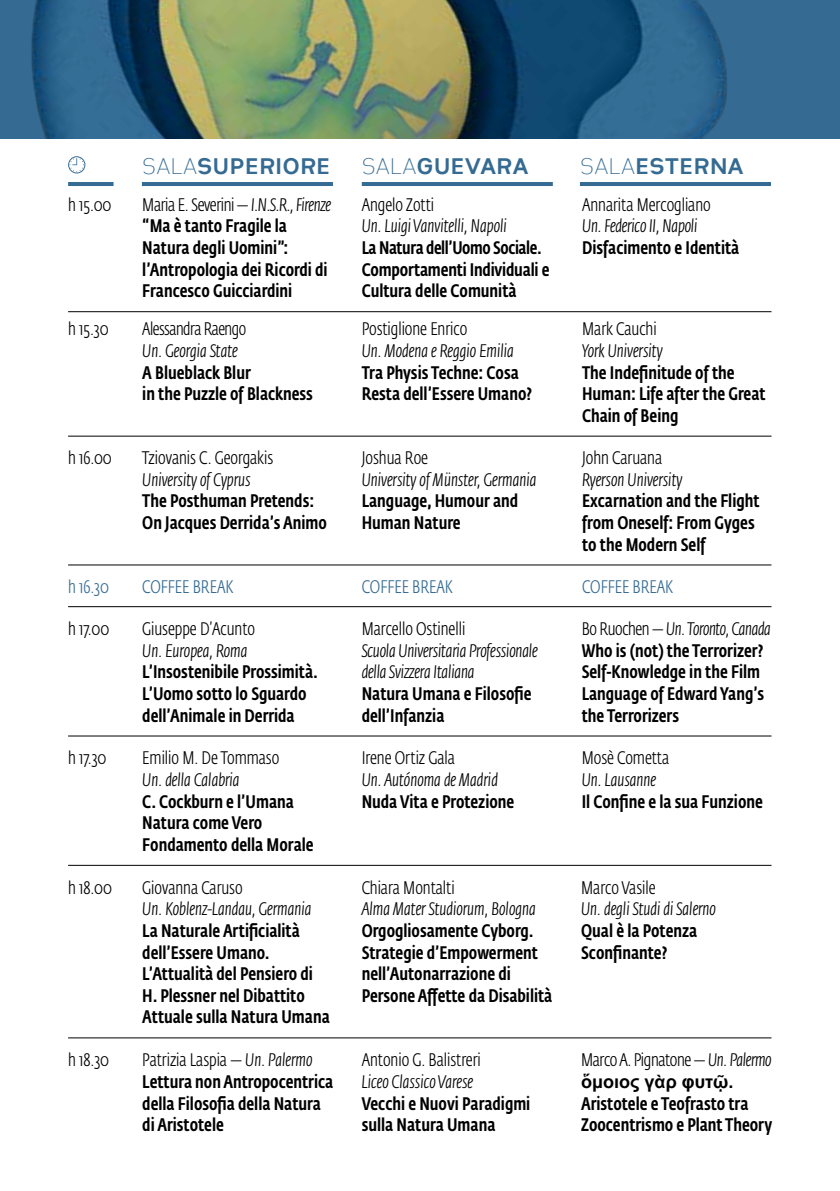
<style>
.page{position:relative;width:840px;height:1191px;background:#fff}
.page>*{position:absolute;margin:0;border:0;box-sizing:border-box;transform-origin:0 0}
.t1{font:24px "Heimat Sans Regular 7";color:#356b92}
.t2{font:500 18px/21.6px "Fedra Sans Cond Std";color:#000}
.t3{font:italic 300 18px/21.6px "Fedra Sans Cond Std";color:#000}
.t4{font:300 18px "Fedra Sans Cond Std";color:#000}
.t5{font:300 18px "Fedra Sans Cond Std";color:#356b92}
.t6{font:700 18px "Arial";color:#000}
.s1{font-family:"Heimat Sans Regular 2"}
.s2{font-weight:300}
.s3{font-weight:300;font-style:italic}
.s4{font-style:italic}
</style>
<div class="page">
<hr style="left:68px;top:436px;width:703px;height:1px;background:#000">
<hr style="left:68px;top:311px;width:703px;height:1px;background:#000">
<hr style="left:68px;top:564px;width:703px;height:1px;background:#000">
<hr style="left:68px;top:606px;width:703px;height:1px;background:#000">
<hr style="left:68px;top:735px;width:703px;height:1px;background:#000">
<hr style="left:68px;top:865px;width:703px;height:1px;background:#000">
<hr style="left:68px;top:1037px;width:703px;height:1px;background:#000">
<img style="left:0;top:0;width:839px;height:139px">
<hr style="left:142px;top:182px;width:191px;height:4px;background:#356b92">
<hr style="left:68px;top:182px;width:45px;height:4px;background:#356b92">
<hr style="left:361px;top:182px;width:191px;height:4px;background:#356b92">
<hr style="left:579px;top:182px;width:191px;height:4px;background:#356b92">
<svg style="left:68px;top:156px;width:17px;height:17px"></svg>
<p class="t4" style="left:68px;top:194px;width:45px">h 15.00</p>
<h1 class="t1" style="left:142px;top:150px;width:190px"><span class="s1">SALA</span>SUPERIORE</h1>
<h1 class="t1" style="left:361px;top:150px;width:169px"><span class="s1">SALA</span>GUEVARA</h1>
<h1 class="t1" style="left:579px;top:150px;width:165px"><span class="s1">SALA</span>ESTERNA</h1>
<p class="t2" style="left:142px;top:194px;width:190px"><span class="s2">Maria E. Severini —</span> <span class="s3">I.N.S.R., Firenze </span>“Ma è tanto Fragile la<br>Natura degli Uomini”: l’Antropologia dei Ricordi di<br>Francesco Guicciardini</p>
<p class="t4" style="left:361px;top:194px;width:74px">Angelo Zotti</p>
<p class="t4" style="left:581px;top:194px;width:130px">Annarita Mercogliano</p>
<p class="t3" style="left:581px;top:216px;width:117px">Un. Federico II, Napoli</p>
<p class="t2" style="left:581px;top:237px;width:159px">Disfacimento e Identità</p>
<p class="t3" style="left:361px;top:216px;width:147px">Un. Luigi Vanvitelli, Napoli</p>
<p class="t2" style="left:361px;top:237px;width:189px">La Natura dell’Uomo Sociale.<br>Comportamenti Individuali e<br>Cultura delle Comunità</p>
<p class="t4" style="left:68px;top:318px;width:42px">h 15.30</p>
<p class="t4" style="left:142px;top:318px;width:105px">Alessandra Raengo</p>
<p class="t3" style="left:142px;top:340px;width:97px">Un. Georgia State</p>
<p class="t2" style="left:142px;top:362px;width:172px">A Blueblack Blur<br>in the Puzzle of Blackness</p>
<p class="t4" style="left:361px;top:318px;width:107px">Postiglione Enrico</p>
<p class="t3" style="left:361px;top:340px;width:154px">Un. Modena e Reggio Emilia</p>
<p class="t2" style="left:361px;top:362px;width:172px">Tra Physis Techne: Cosa<br>Resta dell’Essere Umano?</p>
<p class="t4" style="left:581px;top:318px;width:76px">Mark Cauchi</p>
<p class="t3" style="left:581px;top:340px;width:82px">York University</p>
<p class="t2" style="left:581px;top:362px;width:185px">The Indefinitude of the<br>Human: Life after the Great<br>Chain of Being</p>
<p class="t4" style="left:68px;top:447px;width:45px">h 16.00</p>
<p class="t4" style="left:142px;top:447px;width:132px">Tziovanis C. Georgakis</p>
<p class="t3" style="left:142px;top:469px;width:110px">University of Cyprus</p>
<p class="t2" style="left:142px;top:490px;width:186px">The Posthuman Pretends:<br>On Jacques Derrida’s Animo</p>
<p class="t4" style="left:361px;top:447px;width:68px">Joshua Roe</p>
<p class="t3" style="left:361px;top:469px;width:176px">University of Münster, Germania</p>
<p class="t2" style="left:361px;top:490px;width:158px">Language, Humour and<br>Human Nature</p>
<p class="t4" style="left:581px;top:447px;width:81px">John Caruana</p>
<p class="t3" style="left:581px;top:469px;width:102px">Ryerson University</p>
<p class="t2" style="left:581px;top:490px;width:179px">Excarnation and the Flight from Oneself: From Gyges to the Modern Self</p>
<p class="t5" style="left:68px;top:576px;width:42px">h 16.30</p>
<p class="t5" style="left:142px;top:576px;width:92px">COFFEE BREAK</p>
<p class="t5" style="left:361px;top:576px;width:92px">COFFEE BREAK</p>
<p class="t5" style="left:581px;top:576px;width:92px">COFFEE BREAK</p>
<p class="t4" style="left:68px;top:618px;width:43px">h 17.00</p>
<p class="t4" style="left:68px;top:747px;width:40px">h 17.30</p>
<p class="t4" style="left:68px;top:877px;width:45px">h 18.00</p>
<p class="t4" style="left:68px;top:1049px;width:43px">h 18.30</p>
<p class="t4" style="left:142px;top:618px;width:114px">Giuseppe D’Acunto</p>
<p class="t3" style="left:142px;top:640px;width:107px">Un. Europea, Roma</p>
<p class="t2" style="left:142px;top:661px;width:177px">L’Insostenibile Prossimità.<br>L’Uomo sotto lo Sguardo dell’Animale in Derrida</p>
<p class="t4" style="left:142px;top:747px;width:138px">Emilio M. De Tommaso</p>
<p class="t3" style="left:142px;top:769px;width:99px">Un. della Calabria</p>
<p class="t2" style="left:142px;top:791px;width:173px">C. Cockburn e l’Umana<br>Natura come Vero<br>Fondamento della Morale</p>
<p class="t4" style="left:142px;top:877px;width:102px">Giovanna Caruso</p>
<p class="t3" style="left:142px;top:898px;width:170px">Un. Koblenz-Landau, Germania</p>
<p class="t2" style="left:142px;top:920px;width:189px">La Naturale Artificialità dell’Essere Umano.<br>L’Attualità del Pensiero di<br>H. Plessner nel Dibattito<br>Attuale sulla Natura Umana</p>
<p class="t2" style="left:142px;top:1049px;width:192px"><span class="s2">Patrizia Laspia —</span> <span class="s3">Un. Palermo<br></span>Lettura non Antropocentrica della Filosofia della Natura di Aristotele</p>
<p class="t4" style="left:361px;top:1049px;width:120px">Antonio G. Balistreri</p>
<p class="t4" style="left:361px;top:618px;width:105px">Marcello Ostinelli</p>
<p class="t3" style="left:361px;top:640px;width:177px">Scuola Universitaria Professionale della Svizzera Italiana</p>
<p class="t2" style="left:361px;top:683px;width:171px">Natura Umana e Filosofie dell’Infanzia</p>
<p class="t4" style="left:361px;top:747px;width:95px">Irene Ortiz Gala</p>
<p class="t3" style="left:361px;top:769px;width:138px">Un. Autónoma de Madrid</p>
<p class="t2" style="left:361px;top:791px;width:154px">Nuda Vita e Protezione</p>
<p class="t4" style="left:361px;top:877px;width:94px">Chiara Montalti</p>
<p class="t3" style="left:361px;top:898px;width:175px">Alma Mater Studiorum, Bologna</p>
<p class="t2" style="left:361px;top:920px;width:192px">Orgogliosamente Cyborg.<br>Strategie d’Empowerment nell’Autonarrazione di<br>Persone Affette da Disabilità</p>
<p class="t3" style="left:361px;top:1071px;width:113px">Liceo Classico Varese</p>
<p class="t2" style="left:361px;top:1092px;width:170px">Vecchi e Nuovi Paradigmi sulla Natura Umana</p>
<p class="t2" style="left:581px;top:618px;width:190px"><span class="s2">Bo Ruochen —</span> <span class="s3">Un. Toronto, Canada<br></span>Who is (not) the Terrorizer?<br>Self-Knowledge in the Film<br>Language of Edward Yang’s the Terrorizers</p>
<p class="t4" style="left:581px;top:747px;width:89px">Mosè Cometta</p>
<p class="t3" style="left:581px;top:769px;width:76px">Un. Lausanne</p>
<p class="t2" style="left:581px;top:791px;width:182px">Il Confine e la sua Funzione</p>
<p class="t4" style="left:580px;top:877px;width:76px">Marco Vasile</p>
<p class="t3" style="left:580px;top:898px;width:136px">Un. degli Studi di Salerno</p>
<p class="t2" style="left:580px;top:920px;width:118px">Qual è la Potenza<br>Sconfinante?</p>
<p class="t4" style="left:580px;top:1049px;width:192px">Marco A. Pignatone — <span class="s4">Un. Palermo</span></p>
<p class="t6" style="left:580px;top:1069px;width:154px">ὅμοιος γὰρ φυτῷ.</p>
<p class="t2" style="left:580px;top:1092px;width:192px">Aristotele e Teofrasto tra<br>Zoocentrismo e Plant Theory</p>
</div>
